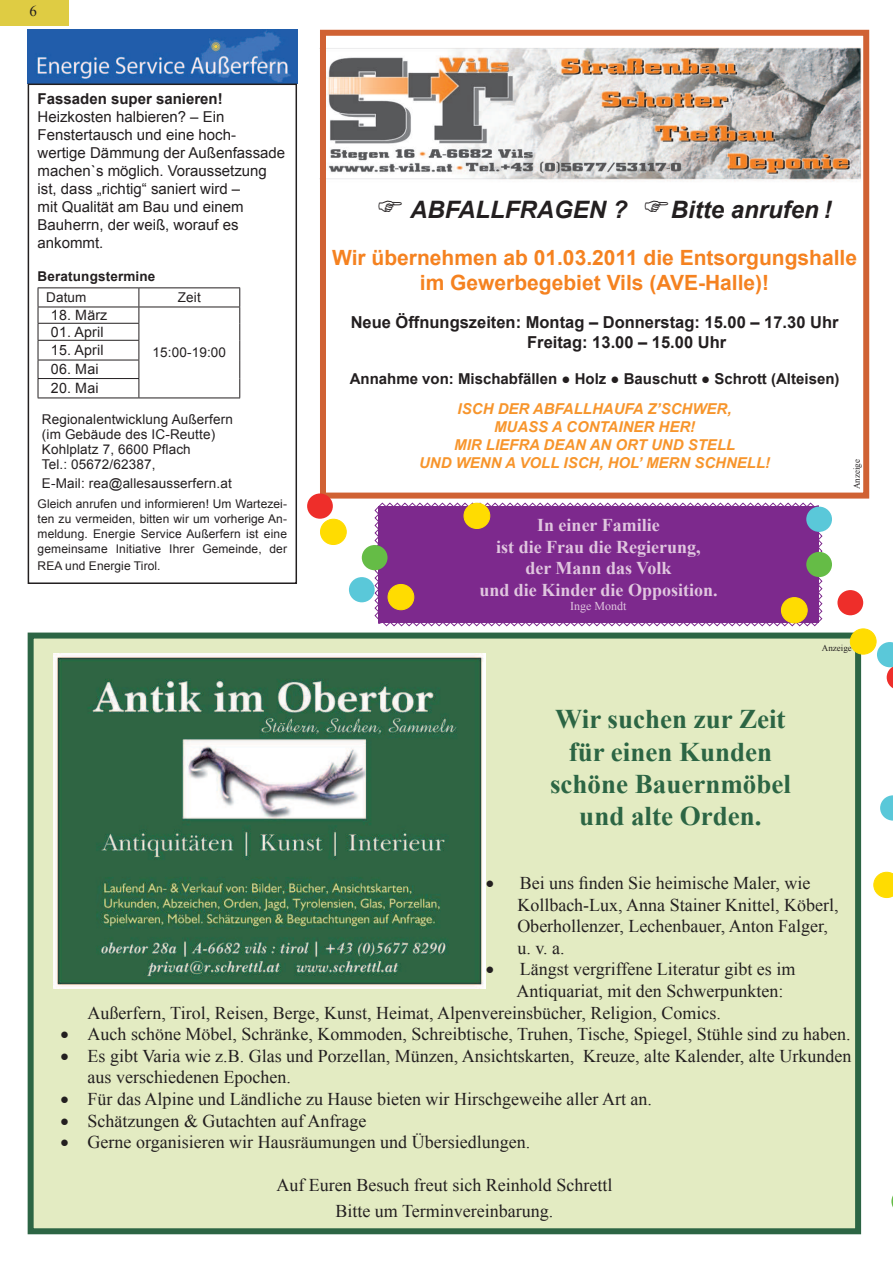
<style>
.page{position:relative;width:893px;height:1263px;background:#fff}
.page>*{position:absolute;margin:0;border:0;box-sizing:border-box;transform-origin:0 0}
.t1{font:700 27px/32.4px "Times New Roman";color:#2c6544;text-align:center}
.t2{font:italic 700 24px "Arial";color:#231f20}
.t3{font:700 21px/25.2px "Arial";color:#f58220;text-align:center}
.t4{font:18px/21.6px "Times New Roman";color:#231f20}
.t5{font:700 18px/21.6px "Times New Roman";color:#e0c6df;text-align:center}
.t6{font:700 16.5px/19.8px "Arial";color:#231f20}
.t7{font:15px/18px "Arial";color:#231f20}
.t8{font:700 15px/30px "Arial";color:#231f20;text-align:center}
.t9{font:italic 700 15px/18px "Arial";color:#f7952c;text-align:center}
.t10{font:15px "Times New Roman";color:#231f20}
.t11{font:14.25px "Arial";letter-spacing:.01em;color:#231f20}
.t12{font:13.5px/15px "Arial";letter-spacing:.01em;color:#231f20}
.t13{font:700 13.5px "Arial";letter-spacing:.01em;color:#231f20}
.t14{font:12px/15px "Arial";letter-spacing:.015em;color:#231f20;text-align:justify}
.t15{font:12px "Times New Roman";color:#e0c6df}
.t16{font:9px "Times New Roman";color:#231f20}
.s1{font-family:"Times New Roman";font-weight:400}
.s2{font-style:italic;color:#f7952c}
</style>
<div class="page">
<div style="left:0;top:0;width:68px;height:26px;background:#dfcc43"></div>
<div style="left:31px;top:635px;width:827px;height:596px;background:#e3ebc2"></div>
<div style="left:28px;top:632px;width:833px;height:602px;border:6px solid #2c6544"></div>
<img style="left:53px;top:653px;width:433px;height:336px">
<img style="left:327px;top:33px;width:543px;height:162px">
<div style="left:320px;top:30px;width:549px;height:469px;border:6px solid #d06234"></div>
<img style="left:28px;top:30px;width:269px;height:54px">
<hr style="left:38px;top:287px;width:101px;height:1px;background:#231f20">
<hr style="left:139px;top:287px;width:101px;height:1px;background:#231f20">
<hr style="left:38px;top:307px;width:101px;height:1px;background:#231f20">
<hr style="left:139px;top:307px;width:101px;height:1px;background:#231f20">
<hr style="left:38px;top:323px;width:101px;height:1px;background:#231f20">
<hr style="left:38px;top:340px;width:101px;height:1px;background:#231f20">
<hr style="left:38px;top:360px;width:101px;height:1px;background:#231f20">
<hr style="left:38px;top:378px;width:101px;height:1px;background:#231f20">
<svg style="left:38px;top:288px;width:1px;height:110px"></svg>
<svg style="left:139px;top:288px;width:1px;height:110px"></svg>
<svg style="left:239px;top:288px;width:1px;height:110px"></svg>
<hr style="left:38px;top:398px;width:101px;height:1px;background:#231f20">
<hr style="left:139px;top:398px;width:101px;height:1px;background:#231f20">
<div style="left:28px;top:84px;width:269px;height:500px;border:2px solid #231f20"></div>
<svg style="left:374px;top:502px;width:449px;height:125px;background:#843593"></svg>
<div style="left:837px;top:590px;width:26px;height:25px;background:#ee2e2a;border-radius:50%"></div>
<div style="left:307px;top:493px;width:26px;height:26px;background:#ee2e2a;border-radius:50%"></div>
<div style="left:781px;top:598px;width:26px;height:25px;background:#ffdc01;border-radius:50%"></div>
<div style="left:781px;top:597px;width:27px;height:26px;border:1px solid #ffdc01;border-radius:50%"></div>
<div style="left:320px;top:519px;width:26px;height:25px;background:#ffdc01;border-radius:50%"></div>
<div style="left:320px;top:519px;width:27px;height:26px;border:1px solid #ffdc01;border-radius:50%"></div>
<div style="left:806px;top:552px;width:26px;height:25px;background:#65bc46;border-radius:50%"></div>
<div style="left:362px;top:545px;width:26px;height:25px;background:#65bc46;border-radius:50%"></div>
<div style="left:806px;top:507px;width:26px;height:25px;background:#5ac8d9;border-radius:50%"></div>
<div style="left:349px;top:577px;width:26px;height:25px;background:#5ac8d9;border-radius:50%"></div>
<div style="left:464px;top:503px;width:26px;height:25px;background:#ffdc01;border-radius:50%"></div>
<div style="left:463px;top:503px;width:27px;height:26px;border:1px solid #ffdc01;border-radius:50%"></div>
<div style="left:388px;top:584px;width:26px;height:26px;background:#ffdc01;border-radius:50%"></div>
<div style="left:388px;top:584px;width:26px;height:26px;border:1px solid #ffdc01;border-radius:50%"></div>
<svg style="left:873px;top:872px;width:20px;height:26px"></svg>
<div style="left:850px;top:629px;width:26px;height:25px;background:#ffdc01;border-radius:50%"></div>
<div style="left:850px;top:628px;width:27px;height:27px;border:1px solid #ffdc01;border-radius:50%"></div>
<svg style="left:880px;top:795px;width:13px;height:25px"></svg>
<svg style="left:877px;top:642px;width:16px;height:46px"></svg>
<svg style="left:891px;top:1195px;width:2px;height:12px"></svg>
<p class="t10" style="left:30px;top:5px;width:9px">6</p>
<p class="t8" style="left:38px;top:86px;width:187px">Fassaden super sanieren!</p>
<p class="t7" style="left:38px;top:110px;width:249px">Heizkosten halbieren? – Ein<br>Fenstertausch und eine hoch&shy;wertige Dämmung der Außenfassade machen`s möglich. Voraussetzung ist, dass „richtig“ saniert wird –<br>mit Qualität am Bau und einem<br>Bauherrn, der weiß, worauf es ankommt.</p>
<p class="t13" style="left:38px;top:272px;width:119px">Beratungstermine</p>
<p class="t12" style="left:46px;top:291px;width:42px">Datum</p>
<p class="t12" style="left:178px;top:291px;width:24px">Zeit</p>
<p class="t11" style="left:51px;top:310px;width:58px">18. März</p>
<p class="t12" style="left:153px;top:346px;width:75px">15:00-19:00</p>
<p class="t11" style="left:51px;top:327px;width:54px">01. April</p>
<p class="t11" style="left:51px;top:345px;width:54px">15. April</p>
<p class="t11" style="left:51px;top:364px;width:49px">06. Mai</p>
<p class="t11" style="left:51px;top:383px;width:49px">20. Mai</p>
<p class="t12" style="left:42px;top:413px;width:192px">Regionalentwicklung Außerfern (im Gebäude des IC-Reutte)<br>Kohlplatz 7, 6600 P昀氀ach<br>Tel.: 05672/62387,</p>
<p class="t12" style="left:42px;top:477px;width:191px">E-Mail: rea@allesausserfern.at</p>
<p class="t14" style="left:38px;top:497px;width:251px">Gleich anrufen und informieren! Um Wartezei&shy;ten zu vermeiden, bitten wir um vorherige An&shy;meldung. Energie Service Außerfern ist eine gemeinsame Initiative Ihrer Gemeinde, der</p>
<p class="t14" style="left:38px;top:559px;width:124px">REA und Energie Tirol.</p>
<h2 class="t2" style="left:410px;top:200px;width:219px">ABFALLFRAGEN ?</h2>
<h2 class="t2" style="left:671px;top:200px;width:163px">Bitte anrufen !</h2>
<p class="t3" style="left:332px;top:247px;width:526px">Wir übernehmen ab 01.03.2011 die Entsorgungshalle im Gewerbegebiet Vils (AVE-Halle)!</p>
<p class="t6" style="left:527px;top:314px;width:313px;text-indent:-177px">Neue Öffnungszeiten: Montag – Donnerstag: 15.00 – 17.30 Uhr<br>Freitag: 13.00 – 15.00 Uhr</p>
<p class="t8" style="left:350px;top:365px;width:491px">Annahme von: Mischabfällen <span class="s1">●</span> Holz <span class="s1">●</span> Bauschutt <span class="s1">●</span> Schrott (Alteisen)<br><span class="s2">ISCH DER ABFALLHAUFA Z’SCHWER,</span></p>
<p class="t9" style="left:419px;top:418px;width:353px">MUASS A CONTAINER HER!<br>MIR LIEFRA DEAN AN ORT UND STELL<br>UND WENN A VOLL ISCH, HOL’ MERN SCHNELL!</p>
<p class="t16" style="left:853px;top:489px;width:31px;rotate:-90deg">Anzeige</p>
<p class="t5" style="left:479px;top:514px;width:240px">In einer Familie<br>ist die Frau die Regierung,<br>der Mann das Volk<br>und die Kinder die Opposition.</p>
<p class="t15" style="left:570px;top:602px;width:58px">Inge Mondt</p>
<h1 class="t1" style="left:550px;top:702px;width:242px">Wir suchen zur Zeit für einen Kunden schöne Bauernmöbel und alte Orden.</h1>
<p class="t16" style="left:822px;top:645px;width:31px">Anzeige</p>
<p class="t4" style="left:517px;top:872px;width:323px;text-indent:-31px">• Bei uns 昀椀nden Sie heimische Maler, wie Kollbach-Lux, Anna Stainer Knittel, Köberl, Oberhollenzer, Lechenbauer, Anton Falger, u. v. a.</p>
<p class="t4" style="left:486px;top:960px;width:311px">• Längst vergriffene Literatur gibt es im</p>
<p class="t4" style="left:516px;top:982px;width:268px">Antiquariat, mit den Schwerpunkten:</p>
<p class="t4" style="left:88px;top:1003px;width:635px">Außerfern, Tirol, Reisen, Berge, Kunst, Heimat, Alpenvereinsbücher, Religion, Comics.</p>
<p class="t4" style="left:61px;top:1025px;width:791px">• Auch schöne Möbel, Schränke, Kommoden, Schreibtische, Truhen, Tische, Spiegel, Stühle sind zu haben.</p>
<p class="t4" style="left:88px;top:1047px;width:765px;text-indent:-27px">• Es gibt Varia wie z.B. Glas und Porzellan, Münzen, Ansichtskarten, Kreuze, alte Kalender, alte Urkunden aus verschiedenen Epochen.</p>
<p class="t4" style="left:61px;top:1090px;width:593px">• Für das Alpine und Ländliche zu Hause bieten wir Hirschgeweihe aller Art an.</p>
<p class="t4" style="left:61px;top:1111px;width:307px">• Schätzungen &amp; Gutachten auf Anfrage</p>
<p class="t4" style="left:61px;top:1133px;width:471px">• Gerne organisieren wir Hausräumungen und Übersiedlungen.</p>
<p class="t4" style="left:276px;top:1174px;width:337px;line-height:25.2px;text-align:center">Auf Euren Besuch freut sich Reinhold Schrettl<br>Bitte um Terminvereinbarung.</p>
</div>
